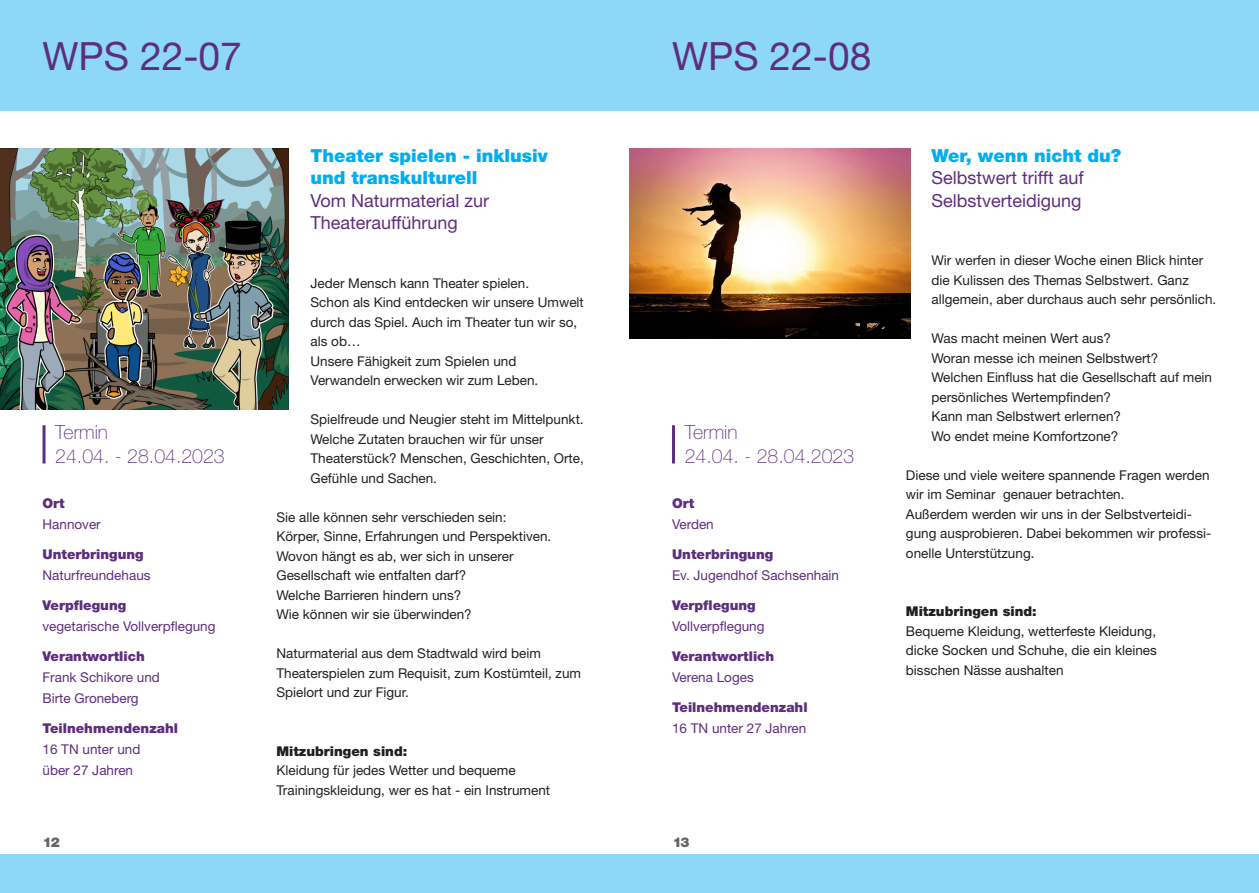
<style>
.page{position:relative;width:1259px;height:893px;background:#fff}
.page>*{position:absolute;margin:0;border:0;box-sizing:border-box;transform-origin:0 0}
.t1{font:39px "Helvetica Neue LT Std";color:#5e2e7e}
.t2{font:100 19.5px "Helvetica Neue LT Std";color:#5e2e7e}
.t3{font:18px/22.5px "Helvetica Neue LT Std";color:#5e2e7e}
.t4{font:900 18px/22.5px "Helvetica Neue LT Std";color:#00aeef}
.t5{font:13.5px/19.5px "Helvetica Neue LT Std";color:#231f20}
.t6{font:13.5px "Helvetica Neue LT Std";color:#5e2e7e}
.t7{font:900 13.5px "Helvetica Neue LT Std";color:#5e2e7e}
.t8{font:900 13.5px "Helvetica Neue LT Std";color:#231f20}
</style>
<div class="page">
<div style="left:0;top:0;width:1259px;height:111px;background:#8dd7f7"></div>
<img style="left:629px;top:149px;width:281px;height:189px">
<img style="left:0;top:149px;width:289px;height:261px">
<hr style="left:43px;top:425px;width:3px;height:38px;background:#5e2e7e">
<hr style="left:672px;top:425px;width:3px;height:38px;background:#5e2e7e">
<div style="left:0;top:855px;width:1259px;height:38px;background:#8dd7f7"></div>
<p class="t1" style="left:43px;top:33px;width:201px">WPS 22-07</p>
<p class="t1" style="left:672px;top:33px;width:201px">WPS 22-08</p>
<p class="t2" style="left:55px;top:421px;width:54px">Termin</p>
<p class="t2" style="left:55px;top:445px;width:171px">24.04. - 28.04.2023</p>
<p class="t7" style="left:43px;top:495px;width:24px">Ort</p>
<p class="t6" style="left:43px;top:516px;width:60px">Hannover</p>
<p class="t7" style="left:43px;top:546px;width:103px">Unterbringung</p>
<p class="t6" style="left:43px;top:567px;width:110px">Naturfreundehaus</p>
<p class="t7" style="left:43px;top:597px;width:85px">Verpflegung</p>
<p class="t6" style="left:43px;top:618px;width:175px">vegetarische Vollverpflegung</p>
<p class="t7" style="left:43px;top:648px;width:104px">Verantwortlich</p>
<p class="t6" style="left:43px;top:669px;width:119px">Frank Schikore und</p>
<p class="t6" style="left:43px;top:690px;width:98px">Birte Groneberg</p>
<p class="t7" style="left:43px;top:720px;width:137px">Teilnehmendenzahl</p>
<p class="t6" style="left:43px;top:741px;width:99px">16 TN unter und</p>
<p class="t6" style="left:43px;top:762px;width:92px">über 27 Jahren</p>
<p class="t4" style="left:310px;top:144px;width:239px">Theater spielen - inklusiv und transkulturell</p>
<p class="t3" style="left:310px;top:189px;width:180px">Vom Naturmaterial zur<br>Theateraufführung</p>
<p class="t5" style="left:310px;top:273px;width:275px">Jeder Mensch kann Theater spielen.<br>Schon als Kind entdecken wir unsere Umwelt durch das Spiel. Auch im Theater tun wir so, als ob…<br>Unsere Fähigkeit zum Spielen und<br>Verwandeln erwecken wir zum Leben.</p>
<p class="t5" style="left:310px;top:409px;width:275px">Spielfreude und Neugier steht im Mittelpunkt.<br>Welche Zutaten brauchen wir für unser Theaterstück? Menschen, Geschichten, Orte, Gefühle und Sachen.</p>
<p class="t5" style="left:276px;top:507px;width:276px">Sie alle können sehr verschieden sein:<br>Körper, Sinne, Erfahrungen und Perspektiven.</p>
<p class="t5" style="left:276px;top:546px;width:239px">Wovon hängt es ab, wer sich in unserer<br>Gesellschaft wie entfalten darf?</p>
<p class="t5" style="left:276px;top:585px;width:186px">Welche Barrieren hindern uns?</p>
<p class="t5" style="left:276px;top:604px;width:197px">Wie können wir sie überwinden?</p>
<p class="t5" style="left:276px;top:643px;width:306px">Naturmaterial aus dem Stadtwald wird beim<br>Theaterspielen zum Requisit, zum Kostümteil, zum<br>Spielort und zur Figur.</p>
<p class="t8" style="left:276px;top:743px;width:132px">Mitzubringen sind:</p>
<p class="t5" style="left:276px;top:760px;width:275px">Kleidung für jedes Wetter und bequeme<br>Trainingskleidung, wer es hat - ein Instrument</p>
<p class="t2" style="left:685px;top:421px;width:54px">Termin</p>
<p class="t2" style="left:685px;top:445px;width:171px">24.04. - 28.04.2023</p>
<p class="t7" style="left:672px;top:495px;width:24px">Ort</p>
<p class="t6" style="left:672px;top:516px;width:43px">Verden</p>
<p class="t7" style="left:672px;top:546px;width:103px">Unterbringung</p>
<p class="t6" style="left:672px;top:567px;width:169px">Ev. Jugendhof Sachsenhain</p>
<p class="t7" style="left:672px;top:597px;width:85px">Verpflegung</p>
<p class="t6" style="left:672px;top:618px;width:94px">Vollverpflegung</p>
<p class="t7" style="left:672px;top:648px;width:104px">Verantwortlich</p>
<p class="t6" style="left:672px;top:669px;width:83px">Verena Loges</p>
<p class="t7" style="left:672px;top:699px;width:137px">Teilnehmendenzahl</p>
<p class="t6" style="left:672px;top:720px;width:136px">16 TN unter 27 Jahren</p>
<p class="t8" style="left:43px;top:834px;width:19px">12</p>
<p class="t8" style="left:672px;top:834px;width:19px">13</p>
<p class="t4" style="left:931px;top:144px;width:191px">Wer, wenn nicht du?</p>
<p class="t3" style="left:931px;top:166px;width:154px">Selbstwert trifft auf<br>Selbstverteidigung</p>
<p class="t5" style="left:931px;top:250px;width:286px">Wir werfen in dieser Woche einen Blick hinter die Kulissen des Themas Selbstwert. Ganz allgemein, aber durchaus auch sehr persönlich.</p>
<p class="t5" style="left:931px;top:328px;width:181px">Was macht meinen Wert aus?</p>
<p class="t5" style="left:931px;top:348px;width:228px">Woran messe ich meinen Selbstwert?</p>
<p class="t5" style="left:931px;top:367px;width:282px">Welchen Einfluss hat die Gesellschaft auf mein persönliches Wertempfinden?</p>
<p class="t5" style="left:931px;top:406px;width:191px">Kann man Selbstwert erlernen?</p>
<p class="t5" style="left:931px;top:426px;width:188px">Wo endet meine Komfortzone?</p>
<p class="t5" style="left:906px;top:465px;width:305px">Diese und viele weitere spannende Fragen werden wir im Seminar genauer betrachten.</p>
<p class="t5" style="left:906px;top:504px;width:307px">Außerdem werden wir uns in der Selbstverteidi&shy;gung ausprobieren. Dabei bekommen wir professi&shy;onelle Unterstützung.</p>
<p class="t8" style="left:906px;top:603px;width:132px">Mitzubringen sind:</p>
<p class="t5" style="left:906px;top:621px;width:252px;text-align:justify">Bequeme Kleidung, wetterfeste Kleidung, dicke Socken und Schuhe, die ein kleines bisschen Nässe aushalten</p>
</div>
